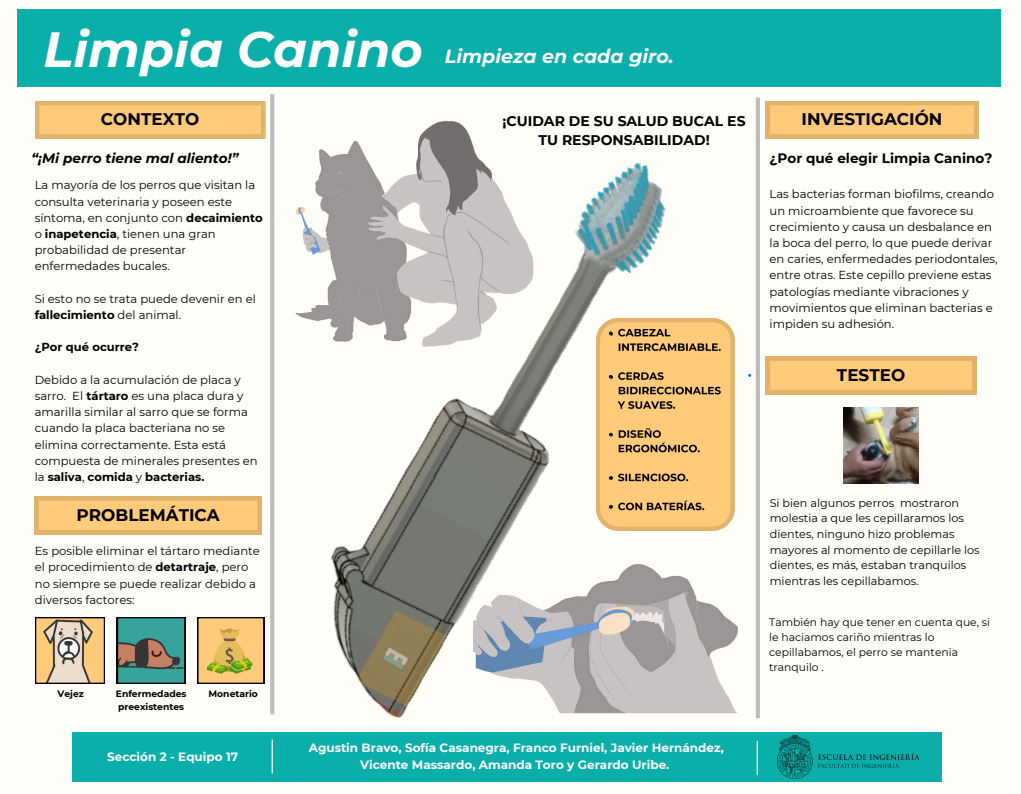
<style>
.page{position:relative;width:1021px;height:794px;background:#fffdf8}
.page>*{position:absolute;margin:0;border:0;box-sizing:border-box;transform-origin:0 0}
.t1{font:italic 700 49.4px "Montserrat";color:#fff}
.t2{font:italic 700 19.12px "Montserrat";color:#fff}
.t3{font:700 16.8px "Montserrat";color:#000}
.t4{font:700 13.96px/19.5px "Montserrat";color:#000;text-align:center}
.t5{font:700 13.6px "Montserrat";color:#000}
.t6{font:italic 700 13.6px "Montserrat";color:#000}
.t7{font:700 12px/16.8px "Montserrat";color:#fff;text-align:center}
.t8{font:11.6px/16.2px "Montserrat";color:#000}
.t9{font:700 11.6px "Montserrat";color:#000}
.t10{font:11.2px/15.6px "Montserrat";color:#000}
.t11{font:10.8px/15px "Montserrat";color:#000}
.t12{font:700 9.24px/12.9px "Montserrat";color:#000}
.t13{font:700 9.2px "Montserrat";color:#000}
.s1{font-weight:700}
</style>
<div class="page">
<div style="left:72px;top:731px;width:869px;height:50px;background:#0aafaa"></div>
<hr style="left:272px;top:739px;width:1px;height:34px;background:#fff">
<div style="left:17px;top:9px;width:984px;height:78px;background:#0aafaa"></div>
<img style="left:168px;top:94px;width:694px;height:652px">
<img style="left:777px;top:735px;width:141px;height:43px">
<svg style="left:197px;top:617px;width:67px;height:67px;background:#d9b363"></svg>
<svg style="left:35px;top:101px;width:230px;height:37px;background:#f7c376"></svg>
<svg style="left:35px;top:496px;width:227px;height:38px;background:#f6c376"></svg>
<svg style="left:117px;top:617px;width:68px;height:67px;background:#498176"></svg>
<svg style="left:35px;top:617px;width:70px;height:67px;background:#c9ad85"></svg>
<div style="left:755px;top:98px;width:5px;height:620px;background:#bdbdbd"></div>
<svg style="left:766px;top:101px;width:212px;height:37px;background:#f7c376"></svg>
<hr style="left:756px;top:741px;width:2px;height:34px;background:#fff">
<svg style="left:766px;top:357px;width:210px;height:37px;background:#f7c376"></svg>
<img style="left:843px;top:407px;width:75px;height:76px">
<svg style="left:596px;top:318px;width:139px;height:213px;background:#f4c47c"></svg>
<img style="left:608px;top:327px;width:114px;height:186px">
<h6 class="t1" style="left:44px;top:19px;width:381px">Limpia Canino</h6>
<h2 class="t3" style="left:101px;top:109px;width:100px">CONTEXTO</h2>
<h3 class="t6" style="left:31px;top:149px;width:208px">“¡Mi perro tiene mal aliento!”</h3>
<h4 class="t8" style="left:35px;top:177px;width:230px">La mayoría de los perros que visitan la consulta veterinaria y poseen este síntoma, en conjunto con <span class="s1">decaimiento </span>o <span class="s1">inapetencia</span>, tienen una gran probabilidad de presentar enfermedades bucales.</h4>
<p class="t8" style="left:35px;top:291px;width:223px">Si esto no se trata puede devenir en el <span class="s1">fallecimiento</span> del animal.</p>
<p class="t9" style="left:35px;top:340px;width:106px">¿Por qué ocurre?</p>
<p class="t8" style="left:35px;top:372px;width:224px">Debido a la acumulación de placa y sarro. El <span class="s1">tártaro</span> es una placa dura y amarilla similar al sarro que se forma cuando la placa bacteriana no se elimina correctamente. Esta está compuesta de minerales presentes en la <span class="s1">saliva</span>, <span class="s1">comida</span> y <span class="s1">bacterias.</span></p>
<h1 class="t3" style="left:77px;top:505px;width:145px">PROBLEMÁTICA</h1>
<h5 class="t8" style="left:35px;top:543px;width:227px">Es posible eliminar el tártaro mediante el procedimiento de <span class="s1">detartraje</span>, pero no siempre se puede realizar debido a diversos factores:</h5>
<p class="t2" style="left:445px;top:45px;width:230px">Limpieza en cada giro.</p>
<p class="t4" style="left:502px;top:111px;width:245px">¡CUIDAR DE SU SALUD BUCAL ES<br>TU RESPONSABILIDAD!</p>
<p class="t13" style="left:58px;top:688px;width:28px">Vejez</p>
<h5 class="t12" style="left:116px;top:687px;width:72px">Enfermedades preexistentes</h5>
<p class="t13" style="left:208px;top:688px;width:51px">Monetario</p>
<h3 class="t7" style="left:107px;top:748px;width:132px">Sección 2 - Equipo 17</h3>
<p class="t7" style="left:309px;top:739px;width:416px">Agustin Bravo, Sofía Casanegra, Franco Furniel, Javier Hernández,<br>Vicente Massardo, Amanda Toro y Gerardo Uribe.</p>
<p class="t3" style="left:801px;top:109px;width:142px">INVESTIGACIÓN</p>
<p class="t5" style="left:769px;top:149px;width:224px">¿Por qué elegir Limpia Canino?</p>
<p class="t8" style="left:769px;top:186px;width:229px">Las bacterias forman biofilms, creando un microambiente que favorece su crecimiento y causa un desbalance en la boca del perro, lo que puede derivar en caries, enfermedades periodontales, entre otras. Este cepillo previene estas patologías mediante vibraciones y movimientos que eliminan bacterias e impiden su adhesión.</p>
<p class="t3" style="left:837px;top:365px;width:70px">TESTEO</p>
<h3 class="t10" style="left:769px;top:495px;width:211px">Si bien algunos perros mostraron molestia a que les cepillaramos los dientes, ninguno hizo problemas mayores al momento de cepillarle los dientes, es más, estaban tranquilos mientras les cepillabamos.</h3>
<p class="t11" style="left:769px;top:614px;width:222px">También hay que tener en cuenta que, si le haciamos cariño mientras lo cepillabamos, el perro se mantenia tranquilo .</p>
</div>
